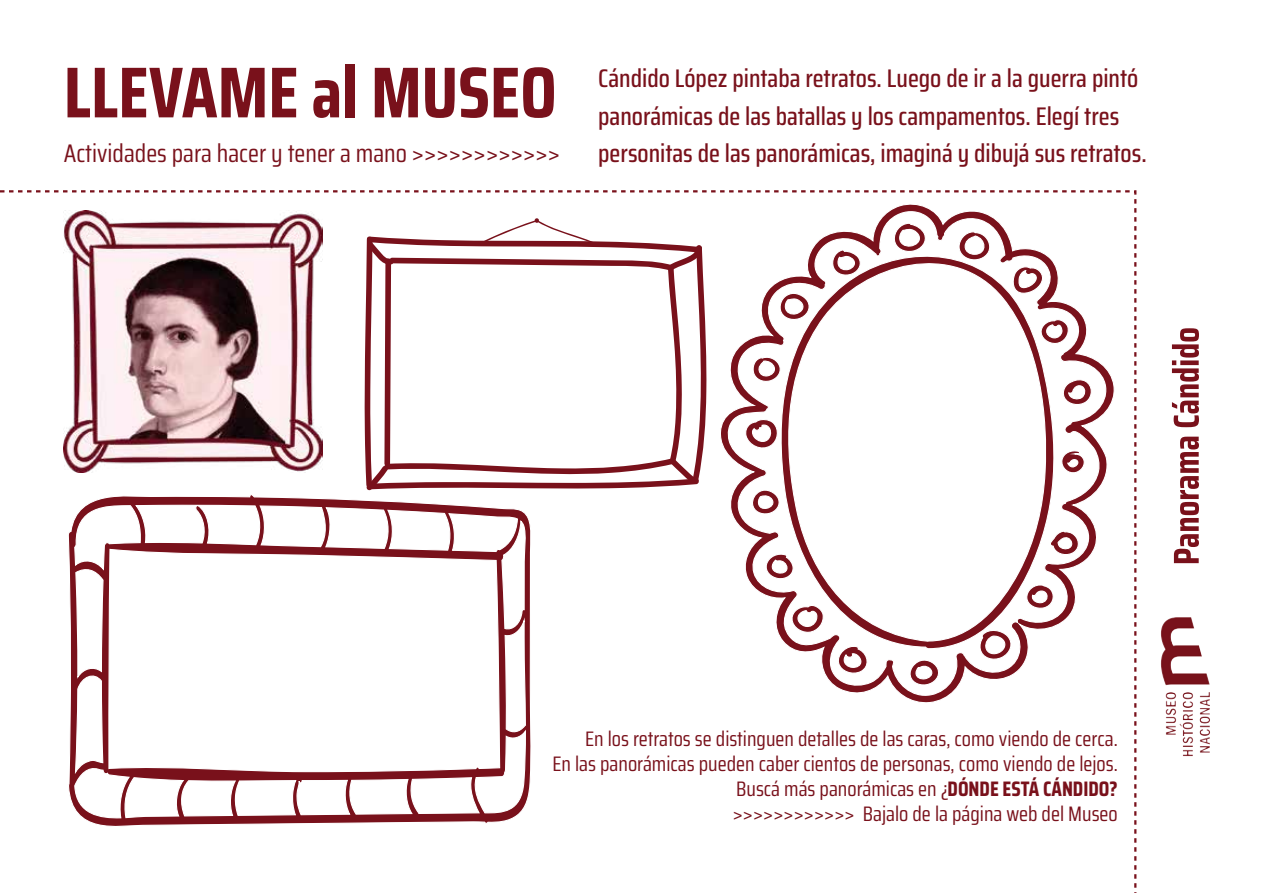
<style>
.page{position:relative;width:1263px;height:893px;background:#fff}
.page>*{position:absolute;margin:0;border:0;box-sizing:border-box;transform-origin:0 0}
.t1{font:700 72px "Saira Condensed";color:#79111b}
.t2{font:500 25.5px/37.5px "Saira Condensed";color:#79111b}
.t3{font:25.5px "Saira Condensed";color:#79111b}
.t4{font:21px/25.2px "Saira Condensed";color:#79111b;text-align:right}
.s1{font-weight:700}
</style>
<div class="page">
<img style="left:1161px;top:617px;width:49px;height:103px">
<svg style="left:1174px;top:437px;width:25px;height:126px"></svg>
<svg style="left:1172px;top:328px;width:27px;height:99px"></svg>
<img style="left:64px;top:210px;width:259px;height:263px">
<svg style="left:721px;top:204px;width:394px;height:499px"></svg>
<svg style="left:745px;top:356px;width:36px;height:96px"></svg>
<svg style="left:779px;top:291px;width:33px;height:30px"></svg>
<svg style="left:831px;top:250px;width:32px;height:27px"></svg>
<svg style="left:893px;top:222px;width:35px;height:31px"></svg>
<svg style="left:958px;top:231px;width:33px;height:30px"></svg>
<svg style="left:1010px;top:265px;width:34px;height:30px"></svg>
<svg style="left:1038px;top:317px;width:32px;height:27px"></svg>
<svg style="left:752px;top:488px;width:29px;height:27px"></svg>
<svg style="left:763px;top:551px;width:31px;height:30px"></svg>
<svg style="left:788px;top:602px;width:36px;height:31px"></svg>
<svg style="left:836px;top:643px;width:36px;height:33px"></svg>
<svg style="left:908px;top:657px;width:33px;height:29px"></svg>
<svg style="left:979px;top:628px;width:35px;height:33px"></svg>
<svg style="left:1026px;top:573px;width:30px;height:36px"></svg>
<svg style="left:1048px;top:531px;width:34px;height:25px"></svg>
<svg style="left:1059px;top:448px;width:28px;height:27px"></svg>
<svg style="left:1061px;top:379px;width:33px;height:28px"></svg>
<svg style="left:68px;top:490px;width:463px;height:337px"></svg>
<svg style="left:364px;top:218px;width:343px;height:272px"></svg>
<h1 class="t1" style="left:64px;top:37px;width:494px">LLEVAME al MUSEO</h1>
<p class="t3" style="left:64px;top:135px;width:498px">Actividades para hacer y tener a mano &gt;&gt;&gt;&gt;&gt;&gt;&gt;&gt;&gt;&gt;&gt;&gt;</p>
<p class="t2" style="left:598px;top:59px;width:550px">Cándido López pintaba retratos. Luego de ir a la guerra pintó panorámicas de las batallas y los campamentos. Elegí tres personitas de las panorámicas, imaginá y dibujá sus retratos.</p>
<p class="t4" style="left:552px;top:725px;width:567px">En los retratos se distinguen detalles de las caras, como viendo de cerca.<br>En las panorámicas pueden caber cientos de personas, como viendo de lejos.<br>Buscá más panorámicas en ¿<span class="s1">DÓNDE ESTÁ CÁNDIDO?<br></span>&gt;&gt;&gt;&gt;&gt;&gt;&gt;&gt;&gt;&gt;&gt;&gt; Bajalo de la página web del Museo</p>
</div>
